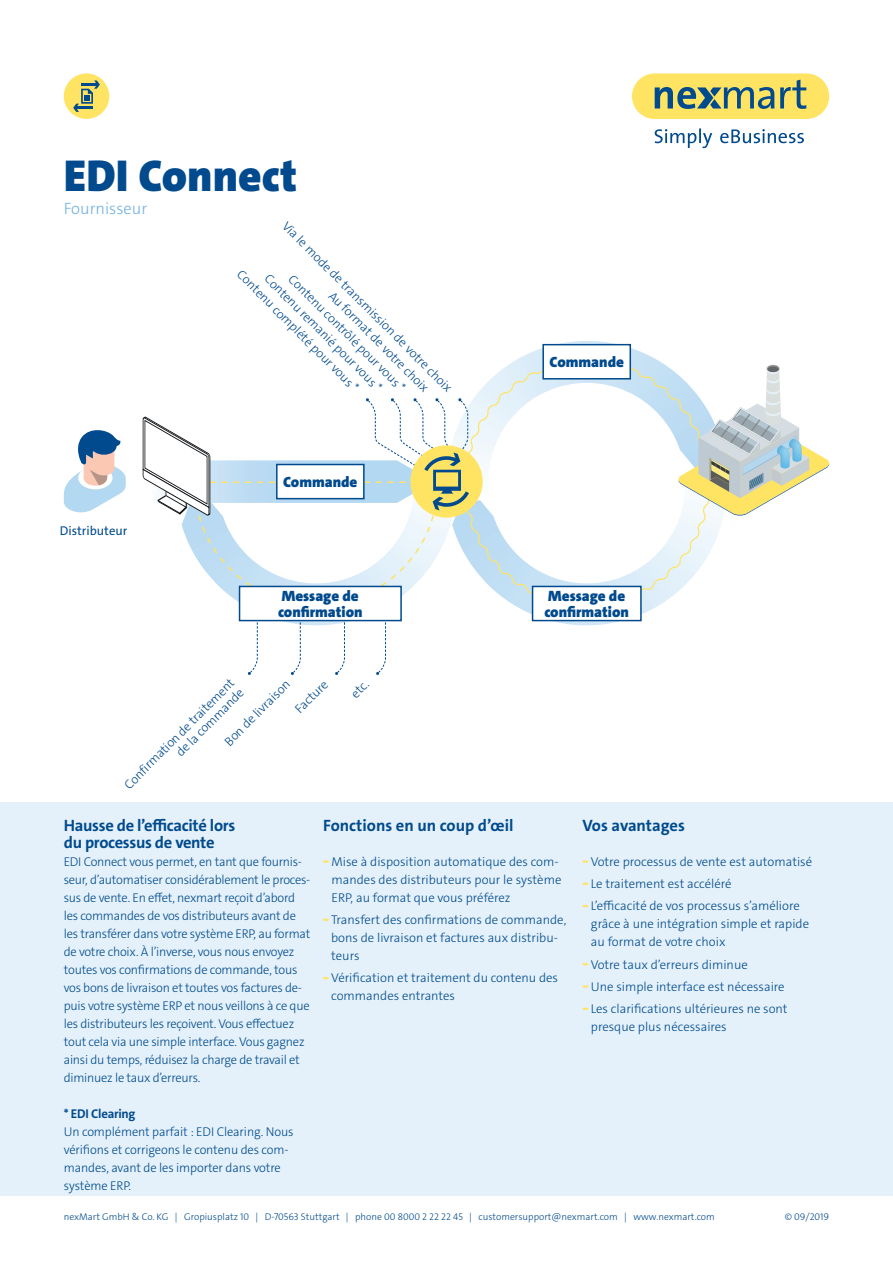
<style>
.page{position:relative;width:893px;height:1263px;background:#fff}
.page>*{position:absolute;margin:0;border:0;box-sizing:border-box;transform-origin:0 0}
.t1{font:900 45px "The Sans C4 s";color:#004a8d}
.t2{font:700 16.5px/16.5px "The Sans C4 s";letter-spacing:-.02em;color:#004a8d}
.t3{font:700 16.5px "The Sans C4 s";color:#004a8d}
.t4{font:300 16.5px "The Sans C4 s";color:#75b3e0}
.t5{font:900 15px/15.8px "The Sans C4 s";color:#004a8d}
.t6{font:300 12.75px/18px "The Sans C4 s";letter-spacing:-.015em;color:#004a8d}
.t7{font:12.75px "The Sans C4 s";color:#004a8d}
.t8{font:300 9.75px "The Sans C4 s";color:#004a8d}
.s1{font-weight:700}
</style>
<div class="page">
<div style="left:0;top:802px;width:893px;height:393px;background:#e4f1fa"></div>
<svg style="left:655px;top:128px;width:149px;height:20px"></svg>
<svg style="left:632px;top:73px;width:197px;height:46px;background:#d3ca72"></svg>
<img style="left:238px;top:606px;width:164px;height:19px">
<img style="left:519px;top:516px;width:204px;height:109px">
<img style="left:518px;top:341px;width:137px;height:18px">
<div style="left:64px;top:73px;width:45px;height:46px;background:#ffe362;border-radius:50%"></div>
<svg style="left:73px;top:80px;width:27px;height:32px"></svg>
<svg style="left:323px;top:860px;width:6px;height:3px"></svg>
<svg style="left:323px;top:919px;width:6px;height:2px"></svg>
<svg style="left:323px;top:977px;width:6px;height:2px"></svg>
<svg style="left:583px;top:860px;width:5px;height:3px"></svg>
<svg style="left:583px;top:985px;width:5px;height:3px"></svg>
<svg style="left:64px;top:430px;width:62px;height:83px"></svg>
<svg style="left:248px;top:621px;width:10px;height:54px"></svg>
<svg style="left:291px;top:621px;width:10px;height:54px"></svg>
<svg style="left:335px;top:621px;width:10px;height:54px"></svg>
<svg style="left:376px;top:621px;width:10px;height:54px"></svg>
<svg style="left:469px;top:359px;width:241px;height:249px"></svg>
<div style="left:533px;top:586px;width:108px;height:34px;background:#fff"></div>
<div style="left:532px;top:586px;width:110px;height:35px;border:2px solid #004a8d"></div>
<div style="left:543px;top:345px;width:87px;height:34px;background:#fff"></div>
<div style="left:542px;top:344px;width:89px;height:35px;border:2px solid #004a8d"></div>
<svg style="left:677px;top:364px;width:153px;height:152px"></svg>
<div style="left:240px;top:586px;width:161px;height:34px;background:#fff"></div>
<div style="left:239px;top:586px;width:163px;height:35px;border:2px solid #004a8d"></div>
<div style="left:410px;top:445px;width:73px;height:73px;background:#ffe362;border-radius:50%"></div>
<svg style="left:143px;top:398px;width:326px;height:208px"></svg>
<p class="t1" style="left:64px;top:147px;width:235px">EDI Connect</p>
<p class="t4" style="left:64px;top:198px;width:85px">Fournisseur</p>
<p class="t6" style="left:291px;top:218px;width:236px;rotate:45deg">Via le mode de transmission de votre choix</p>
<p class="t6" style="left:246px;top:266px;width:168px;rotate:45deg">Contenu complété pour vous *</p>
<p class="t6" style="left:273px;top:270px;width:162px;rotate:45deg">Contenu remanié pour vous *</p>
<p class="t6" style="left:297px;top:270px;width:161px;rotate:45deg">Contenu contrôlé pour vous *</p>
<p class="t6" style="left:337px;top:287px;width:137px;rotate:45deg">Au format de votre choix</p>
<p class="t7" style="left:60px;top:522px;width:69px">Distributeur</p>
<p class="t5" style="left:283px;top:474px;width:76px">Commande</p>
<p class="t5" style="left:278px;top:588px;width:86px">Message de confirmation</p>
<p class="t6" style="left:122px;top:782px;width:151px;line-height:13.5px;text-align:right;rotate:-45deg">Confirmation de traitement de la commande</p>
<p class="t6" style="left:291px;top:705px;width:42px;rotate:-45deg">Facture</p>
<p class="t6" style="left:220px;top:737px;width:88px;rotate:-45deg">Bon de livraison</p>
<p class="t6" style="left:347px;top:690px;width:21px;rotate:-45deg">etc.</p>
<p class="t5" style="left:550px;top:354px;width:76px">Commande</p>
<p class="t5" style="left:544px;top:588px;width:86px">Message de confirmation</p>
<p class="t2" style="left:64px;top:818px;width:173px">Hausse de l’efficacité lors du processus de vente</p>
<p class="t6" style="left:64px;top:853px;width:248px">EDI Connect vous permet, en tant que fournis&shy;seur, d’automatiser considérablement le proces&shy;sus de vente. En effet, nexmart reçoit d’abord les commandes de vos distributeurs avant de les transférer dans votre système ERP, au format de votre choix. À l’inverse, vous nous envoyez toutes vos confirmations de commande, tous vos bons de livraison et toutes vos factures de&shy;puis votre système ERP et nous veillons à ce que les distributeurs les reçoivent. Vous effectuez tout cela via une simple interface. Vous gagnez ainsi du temps, réduisez la charge de travail et diminuez le taux d’erreurs.</p>
<p class="t6" style="left:64px;top:1105px;width:231px"><span class="s1">* EDI Clearing<br></span>Un complément parfait : EDI Clearing. Nous vérifions et corrigeons le contenu des com&shy;mandes, avant de les importer dans votre système ERP.</p>
<p class="t3" style="left:323px;top:815px;width:192px">Fonctions en un coup d’œil</p>
<p class="t6" style="left:332px;top:853px;width:231px">Mise à disposition automatique des com&shy;mandes des distributeurs pour le système<br>ERP, au format que vous préférez</p>
<p class="t6" style="left:331px;top:911px;width:237px">Transfert des confirmations de commande, bons de livraison et factures aux distribu&shy;teurs</p>
<p class="t6" style="left:331px;top:969px;width:228px">Vérification et traitement du contenu des commandes entrantes</p>
<p class="t2" style="left:583px;top:818px;width:104px">Vos avantages</p>
<p class="t6" style="left:591px;top:853px;width:223px">Votre processus de vente est automatisé</p>
<p class="t6" style="left:591px;top:875px;width:142px">Le traitement est accéléré</p>
<p class="t6" style="left:591px;top:897px;width:220px">L’efficacité de vos processus s’améliore grâce à une intégration simple et rapide au format de votre choix</p>
<p class="t6" style="left:591px;top:955px;width:159px">Votre taux d’erreurs diminue</p>
<p class="t6" style="left:591px;top:978px;width:195px">Une simple interface est nécessaire</p>
<p class="t6" style="left:591px;top:1000px;width:198px">Les clarifications ultérieures ne sont presque plus nécessaires</p>
<p class="t8" style="left:64px;top:1211px;width:652px">nexMart GmbH &amp; Co. KG | Gropiusplatz 10 | D-70563 Stuttgart | phone 00 8000 2 22 22 45 | customersupport@nexmart.com | www.nexmart.com</p>
<p class="t8" style="left:785px;top:1211px;width:46px">© 09/2019</p>
</div>
